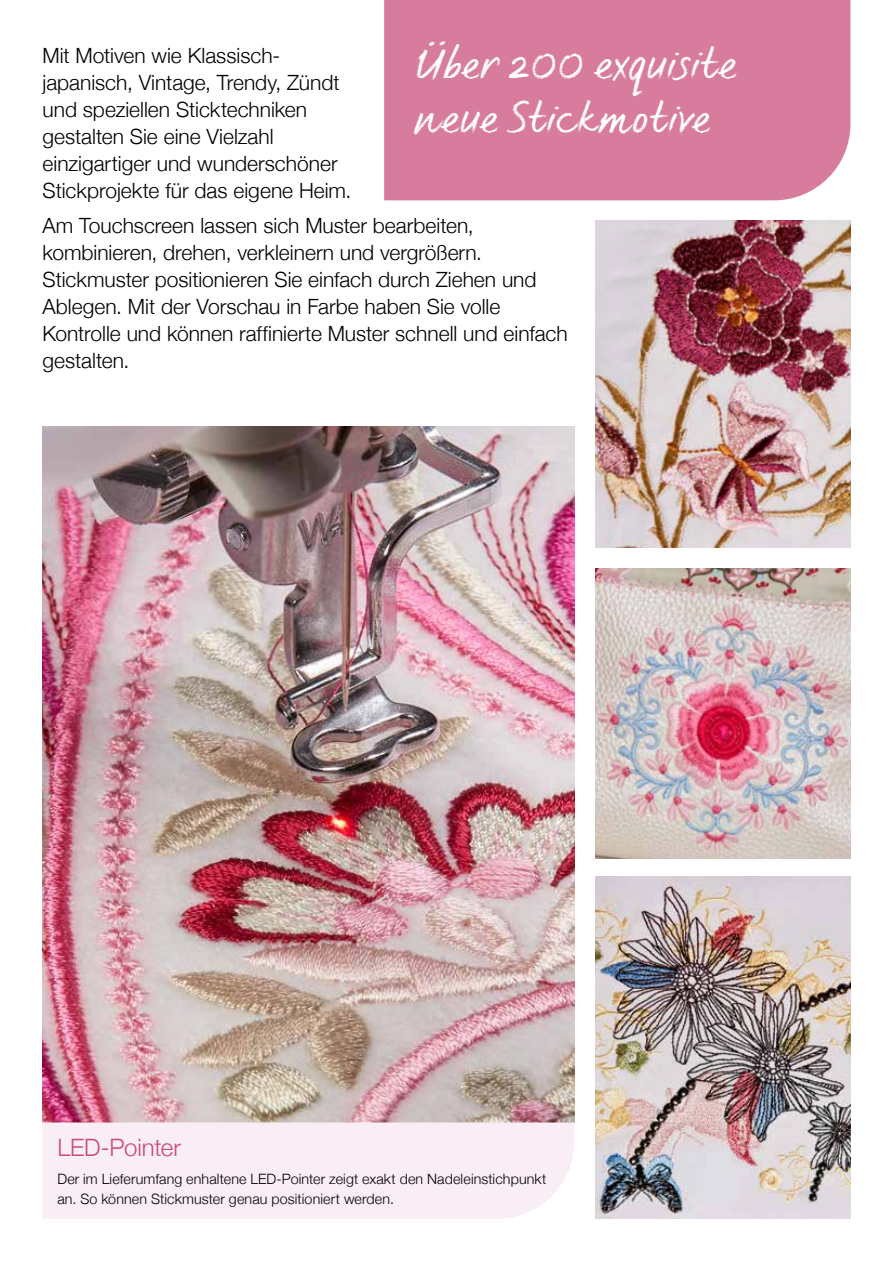
<style>
.page{position:relative;width:893px;height:1263px;background:#fff}
.page>*{position:absolute;margin:0;border:0;box-sizing:border-box;transform-origin:0 0}
.t1{font:45px/54px "FS Sammy";letter-spacing:-.005em;color:#fff}
.t2{font:300 24px "Helvetica Neue";letter-spacing:-.005em;color:#cc497d}
.t3{font:300 21px/27px "Helvetica Neue";color:#000}
.t4{font:300 14.25px/19.5px "Helvetica Neue";letter-spacing:.01em;color:#000}
</style>
<div class="page">
<img style="left:595px;top:876px;width:255px;height:343px">
<img style="left:43px;top:426px;width:531px;height:696px">
<img style="left:595px;top:221px;width:255px;height:326px">
<img style="left:595px;top:569px;width:255px;height:289px">
<div style="left:43px;top:1122px;width:531px;height:97px;background:#f9eef6"></div>
<div style="left:384px;top:0;width:466px;height:200px;background:#d87c9d"></div>
<h1 class="t1" style="left:414px;top:36px;width:323px">Über 200 exquisite neue Stickmotive</h1>
<p class="t3" style="left:43px;top:40px;width:310px">Mit Motiven wie Klassisch&shy;japanisch, Vintage, Trendy, Zündt und speziellen Sticktechniken gestalten Sie eine Vielzahl einzigartiger und wunderschöner<br>Stickprojekte für das eigene Heim.</p>
<p class="t3" style="left:43px;top:211px;width:527px">Am Touchscreen lassen sich Muster bearbeiten, kombinieren, drehen, verkleinern und vergrößern.<br>Stickmuster positionieren Sie einfach durch Ziehen und Ablegen. Mit der Vorschau in Farbe haben Sie volle Kontrolle und können raffinierte Muster schnell und einfach gestalten.</p>
<p class="t2" style="left:57px;top:1128px;width:125px">LED-Pointer</p>
<p class="t4" style="left:57px;top:1168px;width:490px">Der im Lieferumfang enhaltene LED-Pointer zeigt exakt den Nadeleinstichpunkt an. So können Stickmuster genau positioniert werden.</p>
</div>
